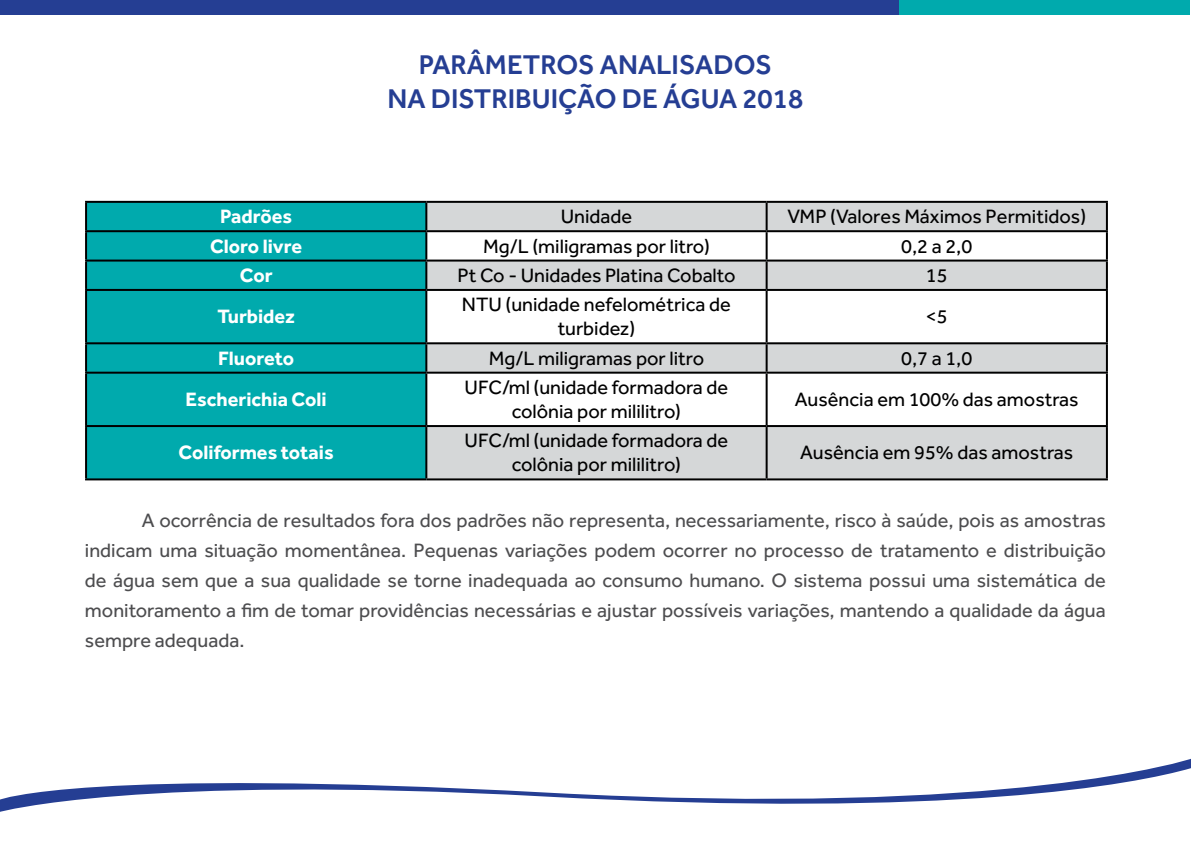
<style>
.page{position:relative;width:1191px;height:851px;background:#fff}
.page>*{position:absolute;margin:0;border:0;box-sizing:border-box;transform-origin:0 0}
.t1{font:500 28px/33.6px "Effra";color:#253e93;text-align:center}
.t2{font:20px/30px "Effra";color:#4d4d4f;text-align:justify}
.t3{font:20px/24px "Effra";color:#000;text-align:center}
.t4{font:700 20px "Effra";color:#fff}
</style>
<div class="page">
<div style="left:899px;top:0;width:291px;height:14px;background:#00aaad"></div>
<div style="left:0;top:0;width:899px;height:14px;background:#253e93"></div>
<svg style="left:0;top:758px;width:1191px;height:54px"></svg>
<div style="left:87px;top:203px;width:338px;height:275px;background:#00aaad"></div>
<svg style="left:427px;top:203px;width:679px;height:275px;fill:#d5d7d8"></svg>
<hr style="left:85px;top:201px;width:341px;height:2px;background:#000">
<hr style="left:85px;top:203px;width:2px;height:27px;background:#000">
<hr style="left:426px;top:201px;width:340px;height:2px;background:#000">
<hr style="left:425px;top:203px;width:2px;height:27px;background:#000">
<hr style="left:766px;top:201px;width:342px;height:2px;background:#000">
<hr style="left:765px;top:203px;width:2px;height:27px;background:#000">
<hr style="left:1106px;top:203px;width:2px;height:27px;background:#000">
<hr style="left:85px;top:230px;width:341px;height:2px;background:#000">
<hr style="left:85px;top:232px;width:2px;height:27px;background:#000">
<hr style="left:426px;top:230px;width:340px;height:2px;background:#000">
<hr style="left:425px;top:232px;width:2px;height:27px;background:#000">
<hr style="left:766px;top:230px;width:342px;height:2px;background:#000">
<hr style="left:765px;top:232px;width:2px;height:27px;background:#000">
<hr style="left:1106px;top:232px;width:2px;height:27px;background:#000">
<hr style="left:85px;top:259px;width:341px;height:2px;background:#000">
<hr style="left:85px;top:261px;width:2px;height:28px;background:#000">
<hr style="left:426px;top:259px;width:340px;height:2px;background:#000">
<hr style="left:425px;top:261px;width:2px;height:28px;background:#000">
<hr style="left:766px;top:259px;width:342px;height:2px;background:#000">
<hr style="left:765px;top:261px;width:2px;height:28px;background:#000">
<hr style="left:1106px;top:261px;width:2px;height:28px;background:#000">
<hr style="left:85px;top:289px;width:341px;height:2px;background:#000">
<hr style="left:85px;top:291px;width:2px;height:51px;background:#000">
<hr style="left:426px;top:289px;width:340px;height:2px;background:#000">
<hr style="left:425px;top:291px;width:2px;height:51px;background:#000">
<hr style="left:766px;top:289px;width:342px;height:2px;background:#000">
<hr style="left:765px;top:291px;width:2px;height:51px;background:#000">
<hr style="left:1106px;top:291px;width:2px;height:51px;background:#000">
<hr style="left:85px;top:342px;width:341px;height:2px;background:#000">
<hr style="left:85px;top:344px;width:2px;height:27px;background:#000">
<hr style="left:426px;top:342px;width:340px;height:2px;background:#000">
<hr style="left:425px;top:344px;width:2px;height:27px;background:#000">
<hr style="left:766px;top:342px;width:342px;height:2px;background:#000">
<hr style="left:765px;top:344px;width:2px;height:27px;background:#000">
<hr style="left:1106px;top:344px;width:2px;height:27px;background:#000">
<hr style="left:85px;top:371px;width:341px;height:2px;background:#000">
<hr style="left:85px;top:373px;width:2px;height:52px;background:#000">
<hr style="left:426px;top:371px;width:340px;height:2px;background:#000">
<hr style="left:425px;top:373px;width:2px;height:52px;background:#000">
<hr style="left:766px;top:371px;width:342px;height:2px;background:#000">
<hr style="left:765px;top:373px;width:2px;height:52px;background:#000">
<hr style="left:1106px;top:373px;width:2px;height:52px;background:#000">
<hr style="left:85px;top:425px;width:341px;height:2px;background:#000">
<hr style="left:85px;top:427px;width:2px;height:51px;background:#000">
<hr style="left:426px;top:425px;width:340px;height:2px;background:#000">
<hr style="left:425px;top:427px;width:2px;height:51px;background:#000">
<hr style="left:766px;top:425px;width:342px;height:2px;background:#000">
<hr style="left:765px;top:427px;width:2px;height:51px;background:#000">
<hr style="left:1106px;top:427px;width:2px;height:51px;background:#000">
<hr style="left:85px;top:478px;width:341px;height:2px;background:#000">
<hr style="left:426px;top:478px;width:340px;height:2px;background:#000">
<hr style="left:766px;top:478px;width:342px;height:2px;background:#000">
<h1 class="t1" style="left:387px;top:47px;width:417px">PARÂMETROS ANALISADOS<br>NA DISTRIBUIÇÃO DE ÁGUA 2018</h1>
<p class="t4" style="left:220px;top:204px;width:74px">Padrões</p>
<p class="t3" style="left:561px;top:204px;width:73px">Unidade</p>
<p class="t3" style="left:787px;top:204px;width:300px">VMP (Valores Máximos Permitidos)</p>
<p class="t4" style="left:210px;top:234px;width:94px">Cloro livre</p>
<p class="t3" style="left:483px;top:233px;width:228px">Mg/L (miligramas por litro)</p>
<p class="t3" style="left:901px;top:233px;width:73px">0,2 a 2,0</p>
<p class="t4" style="left:240px;top:263px;width:34px">Cor</p>
<p class="t3" style="left:457px;top:263px;width:279px">Pt Co - Unidades Platina Cobalto</p>
<p class="t3" style="left:926px;top:263px;width:23px">15</p>
<p class="t4" style="left:217px;top:304px;width:79px">Turbidez</p>
<p class="t3" style="left:462px;top:292px;width:270px">NTU (unidade nefelométrica de turbidez)</p>
<p class="t3" style="left:925px;top:304px;width:23px">&lt;5</p>
<p class="t4" style="left:218px;top:346px;width:78px">Fluoreto</p>
<p class="t3" style="left:489px;top:345px;width:217px">Mg/L miligramas por litro</p>
<p class="t3" style="left:901px;top:345px;width:73px">0,7 a 1,0</p>
<p class="t4" style="left:185px;top:387px;width:143px">Escherichia Coli</p>
<p class="t3" style="left:464px;top:375px;width:265px">UFC/ml (unidade formadora de colônia por mililitro)</p>
<p class="t3" style="left:794px;top:387px;width:285px">Ausência em 100% das amostras</p>
<p class="t4" style="left:178px;top:440px;width:157px">Coliformes totais</p>
<p class="t3" style="left:464px;top:428px;width:265px">UFC/ml (unidade formadora de colônia por mililitro)</p>
<p class="t3" style="left:800px;top:440px;width:274px">Ausência em 95% das amostras</p>
<p class="t2" style="left:85px;top:505px;width:1022px;text-indent:57px">A ocorrência de resultados fora dos padrões não representa, necessariamente, risco à saúde, pois as amostras indicam uma situação momentânea. Pequenas variações podem ocorrer no processo de tratamento e distribuição de água sem que a sua qualidade se torne inadequada ao consumo humano. O sistema possui uma sistemática de monitoramento a fim de tomar providências necessárias e ajustar possíveis variações, mantendo a qualidade da água sempre adequada.</p>
</div>
